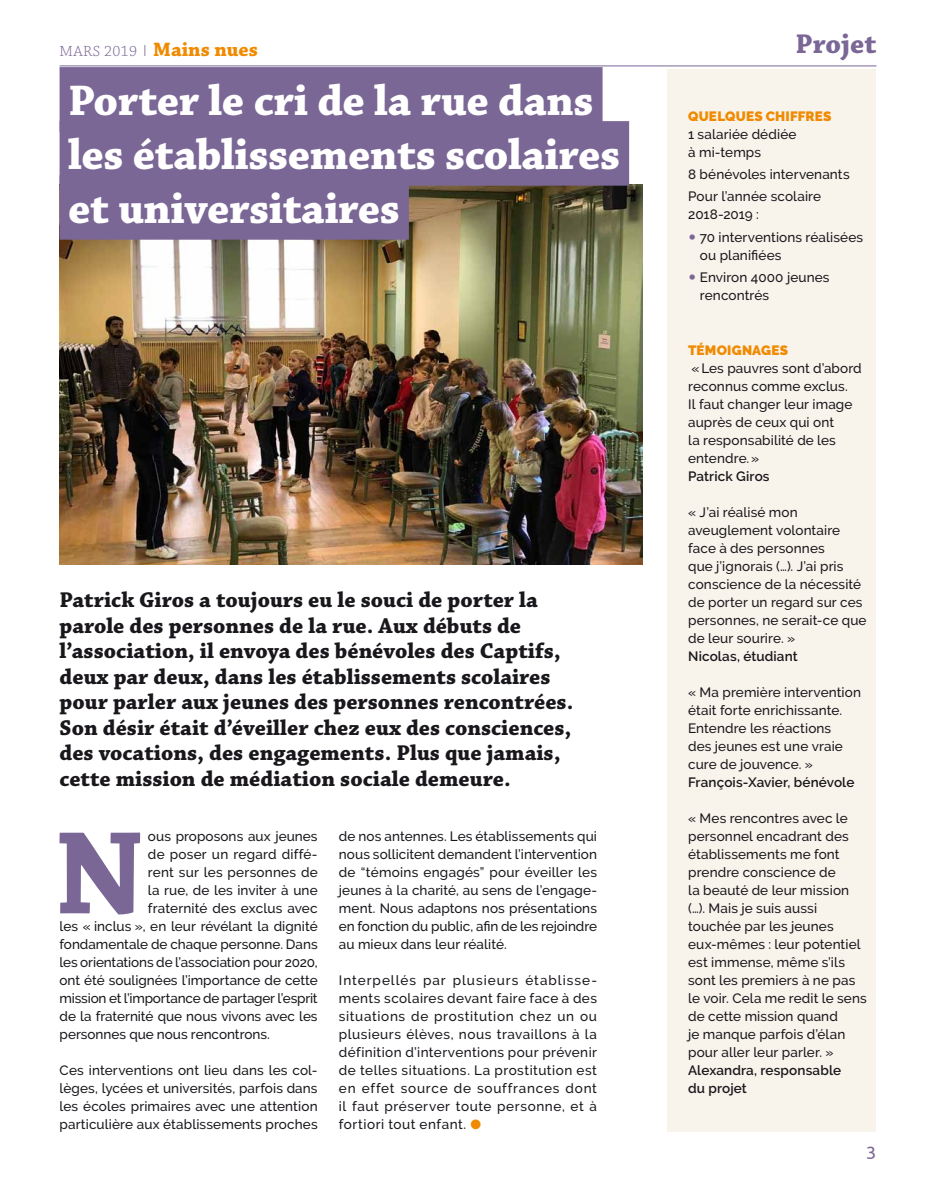
<style>
.page{position:relative;width:936px;height:1191px;background:#fff}
.page>*{position:absolute;margin:0;border:0;box-sizing:border-box;transform-origin:0 0}
.t1{font:700 124.2px "Chaparral Pro";color:#7a6796}
.t2{font:700 45px/54px "Chaparral Pro";letter-spacing:-.01em;color:#fff}
.t3{font:700 28.5px "Chaparral Pro";color:#7a6796}
.t4{font:700 22.5px/25.5px "Chaparral Pro";color:#1a171c}
.t5{font:700 20.4px "Chaparral Pro";color:#f08a00}
.t6{font:18px "Ubuntu";color:#7a6796}
.t7{font:500 13.5px/18px "Raleway";letter-spacing:.005em;color:#1a171c}
.t8{font:600 13.5px/18px "Raleway";letter-spacing:.01em;color:#1a171c}
.t9{font:500 13.5px "Raleway";letter-spacing:-.015em;color:#1a171c}
.t10{font:900 13.5px "Raleway";letter-spacing:.015em;color:#f08a00}
.s1{font-weight:300;font-size:15.45px;color:#7a6796}
.s2{font-family:"Raleway";font-weight:300;font-size:15.45px;color:#7a6796}
.s3{font-weight:900;font-size:22.5px;color:#7a6796}
.s4{color:#f08a00}
</style>
<div class="page">
<hr style="left:60px;top:66px;width:816px;height:1px;background:#7a6796">
<div style="left:666px;top:69px;width:209px;height:1062px;background:#f8f4ec"></div>
<img style="left:60px;top:185px;width:582px;height:379px">
<div style="left:60px;top:67px;width:542px;height:65px;background:#7a6796"></div>
<div style="left:60px;top:121px;width:569px;height:65px;background:#7a6796"></div>
<div style="left:60px;top:175px;width:349px;height:65px;background:#7a6796"></div>
<h3 class="t5" style="left:60px;top:37px;width:200px"><span class="s1">MARS 2019</span> <span class="s2">I</span> Mains nues</h3>
<h3 class="t3" style="left:795px;top:27px;width:82px">Projet</h3>
<h2 class="t2" style="left:68px;top:75px;width:553px">Porter le cri de la rue dans les établissements scolaires et universitaires</h2>
<p class="t10" style="left:688px;top:108px;width:145px">QUELQUES CHIFFRES</p>
<p class="t7" style="left:688px;top:125px;width:110px">1 salariée dédiée à mi-temps</p>
<p class="t7" style="left:688px;top:163px;width:163px;line-height:22.2px">8 bénévoles intervenants<br>Pour l’année scolaire</p>
<p class="t7" style="left:688px;top:206px;width:72px">2018-2019 :</p>
<p class="t7" style="left:700px;top:228px;width:165px;text-indent:-12px"><span class="s3">•</span> 70 interventions réalisées ou planifiées</p>
<p class="t7" style="left:700px;top:268px;width:131px;text-indent:-12px"><span class="s3">•</span> Environ 4000 jeunes rencontrés</p>
<p class="t4" style="left:60px;top:588px;width:515px">Patrick Giros a toujours eu le souci de porter la parole des personnes de la rue. Aux débuts de l’association, il envoya des bénévoles des Captifs, deux par deux, dans les établissements scolaires pour parler aux jeunes des personnes rencontrées.<br>Son désir était d’éveiller chez eux des consciences, des vocations, des engagements. Plus que jamais, cette mission de médiation sociale demeure.</p>
<h1 class="t1" style="left:55px;top:801px;width:90px">N</h1>
<p class="t7" style="left:148px;top:827px;width:171px">ous proposons aux jeunes</p>
<p class="t7" style="left:148px;top:845px;width:171px">de poser un regard diffé-</p>
<p class="t7" style="left:148px;top:863px;width:171px">rent sur les personnes de</p>
<p class="t7" style="left:148px;top:881px;width:171px">la rue, de les inviter à une</p>
<p class="t7" style="left:148px;top:899px;width:171px">fraternité des exclus avec</p>
<p class="t7" style="left:60px;top:917px;width:259px">les « inclus », en leur révélant la dignité</p>
<p class="t7" style="left:60px;top:935px;width:259px">fondamentale de chaque personne. Dans</p>
<p class="t7" style="left:60px;top:953px;width:259px">les orientations de l’association pour 2020,</p>
<p class="t7" style="left:60px;top:971px;width:259px">ont été soulignées l’importance de cette</p>
<p class="t9" style="left:60px;top:990px;width:259px">mission et l’importance de partager l’esprit</p>
<p class="t7" style="left:60px;top:1007px;width:259px">de la fraternité que nous vivons avec les</p>
<p class="t7" style="left:60px;top:1025px;width:212px">personnes que nous rencontrons.</p>
<p class="t7" style="left:60px;top:1061px;width:259px;text-align:justify">Ces interventions ont lieu dans les col&shy;lèges, lycées et universités, parfois dans les écoles primaires avec une attention particulière aux établissements proches</p>
<p class="t7" style="left:339px;top:827px;width:259px;text-align:justify">de nos antennes. Les établissements qui nous sollicitent demandent l’intervention de “témoins engagés” pour éveiller les jeunes à la charité, au sens de l’engage&shy;ment. Nous adaptons nos présentations en fonction du public, afin de les rejoindre au mieux dans leur réalité.</p>
<p class="t7" style="left:339px;top:971px;width:259px;text-align:justify">Interpellés par plusieurs établisse&shy;ments scolaires devant faire face à des situations de prostitution chez un ou plusieurs élèves, nous travaillons à la définition d’interventions pour prévenir de telles situations. La prostitution est en effet source de souffrances dont il faut préserver toute personne, et à fortiori tout enfant. <span class="s4">●</span></p>
<p class="t10" style="left:688px;top:342px;width:101px">TÉMOIGNAGES</p>
<p class="t7" style="left:688px;top:359px;width:175px">«Les pauvres sont d’abord reconnus comme exclus.<br>Il faut changer leur image auprès de ceux qui ont<br>la responsabilité de les entendre.»</p>
<p class="t8" style="left:688px;top:467px;width:83px">Patrick Giros</p>
<p class="t7" style="left:688px;top:503px;width:180px">« J’ai réalisé mon aveuglement volontaire face à des personnes<br>que j’ignorais (…). J’ai pris conscience de la nécessité de porter un regard sur ces personnes, ne serait-ce que de leur sourire. »</p>
<p class="t8" style="left:688px;top:647px;width:111px">Nicolas, étudiant</p>
<p class="t7" style="left:688px;top:683px;width:174px">« Ma première intervention était forte enrichissante.<br>Entendre les réactions<br>des jeunes est une vraie cure de jouvence. »</p>
<p class="t8" style="left:688px;top:773px;width:168px">François-Xavier, bénévole</p>
<p class="t7" style="left:688px;top:809px;width:180px">« Mes rencontres avec le personnel encadrant des établissements me font prendre conscience de<br>la beauté de leur mission (…). Mais je suis aussi touchée par les jeunes eux-mêmes : leur potentiel est immense, même s’ils sont les premiers à ne pas le voir. Cela me redit le sens de cette mission quand<br>je manque parfois d’élan pour aller leur parler. »</p>
<p class="t8" style="left:688px;top:1061px;width:154px">Alexandra, responsable du projet</p>
<h3 class="t6" style="left:866px;top:1141px;width:12px">3</h3>
</div>
